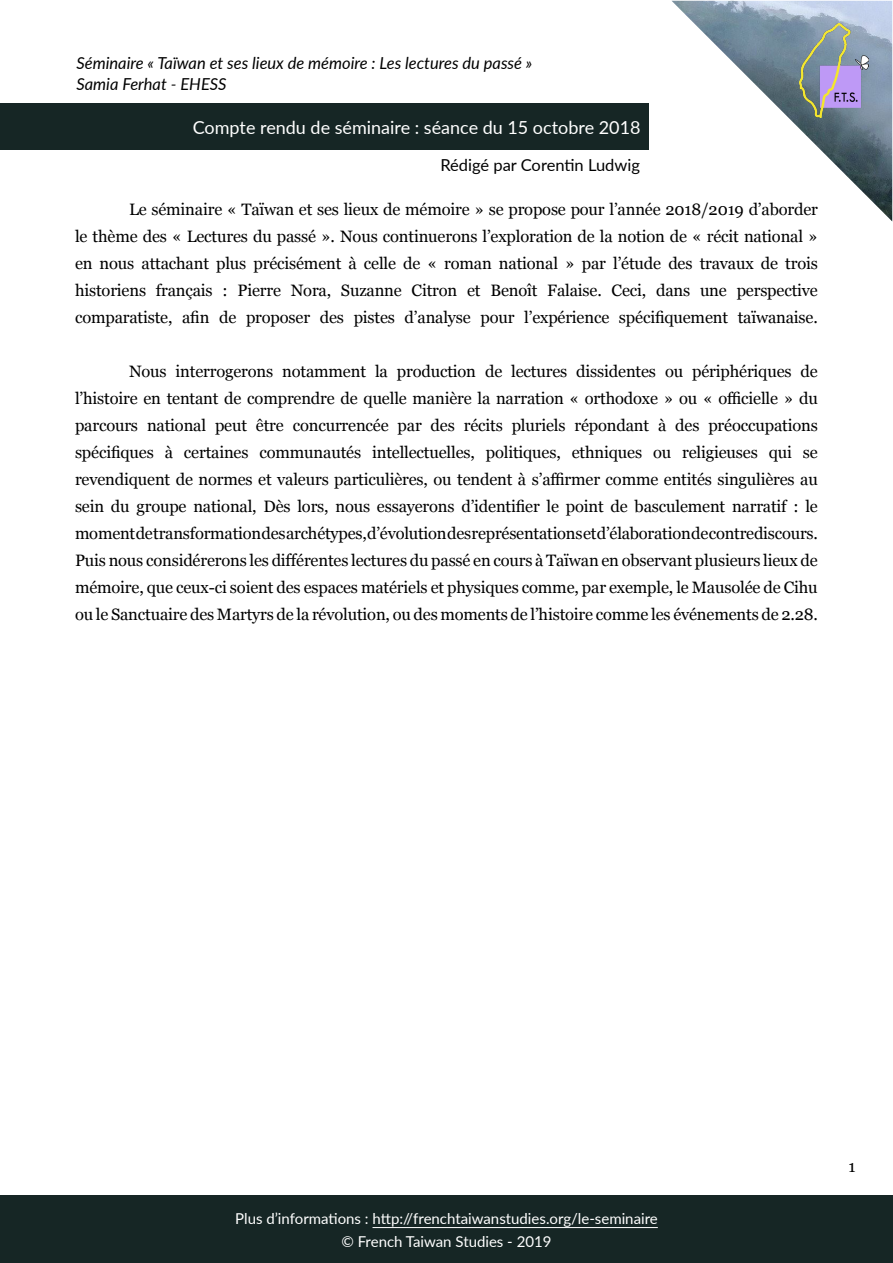
<style>
.page{position:relative;width:893px;height:1263px;background:#fff}
.page>*{position:absolute;margin:0;border:0;box-sizing:border-box;transform-origin:0 0}
.t1{font:18px "Lato";color:#fff}
.t2{font:16.5px/27px "Georgia";letter-spacing:-.01em;color:#000;text-align:justify}
.t3{font:italic 16.5px/21px "Lato";color:#000}
.t4{font:16.5px "Lato";color:#000}
.t5{font:15px/22.5px "Lato";color:#fff;text-align:center}
</style>
<div class="page">
<img style="left:672px;top:1px;width:220px;height:220px">
<div style="left:0;top:1195px;width:893px;height:68px;background:#162625"></div>
<hr style="left:373px;top:1227px;width:285px;height:1px;background:#fff">
<img style="left:799px;top:23px;width:69px;height:94px">
<div style="left:0;top:104px;width:648px;height:46px;background:#162625"></div>
<p class="t3" style="left:76px;top:52px;width:457px">Séminaire « Taïwan et ses lieux de mémoire : Les lectures du passé »<br>Samia Ferhat - EHESS</p>
<p class="t1" style="left:193px;top:115px;width:449px">Compte rendu de séminaire : séance du 15 octobre 2018</p>
<p class="t4" style="left:440px;top:153px;width:201px">Rédigé par Corentin Ludwig</p>
<p class="t2" style="left:129px;top:195px;width:690px">Le séminaire « Taïwan et ses lieux de mémoire » se propose pour l’année 2018/2019 d’aborder</p>
<p class="t2" style="left:75px;top:222px;width:744px">le thème des « Lectures du passé ». Nous continuerons l’exploration de la notion de « récit national »</p>
<p class="t2" style="left:75px;top:249px;width:744px">en nous attachant plus précisément à celle de « roman national » par l’étude des travaux de trois</p>
<p class="t2" style="left:75px;top:276px;width:744px">historiens français : Pierre Nora, Suzanne Citron et Benoît Falaise. Ceci, dans une perspective</p>
<p class="t2" style="left:75px;top:303px;width:744px">comparatiste, afin de proposer des pistes d’analyse pour l’expérience spécifiquement taïwanaise.</p>
<p class="t2" style="left:129px;top:357px;width:690px">Nous interrogerons notamment la production de lectures dissidentes ou périphériques de</p>
<p class="t2" style="left:75px;top:384px;width:744px">l’histoire en tentant de comprendre de quelle manière la narration « orthodoxe » ou « officielle » du</p>
<p class="t2" style="left:75px;top:411px;width:744px">parcours national peut être concurrencée par des récits pluriels répondant à des préoccupations</p>
<p class="t2" style="left:75px;top:438px;width:744px">spécifiques à certaines communautés intellectuelles, politiques, ethniques ou religieuses qui se</p>
<p class="t2" style="left:75px;top:465px;width:744px">revendiquent de normes et valeurs particulières, ou tendent à s’affirmer comme entités singulières au</p>
<p class="t2" style="left:75px;top:492px;width:744px">sein du groupe national, Dès lors, nous essayerons d’identifier le point de basculement narratif : le</p>
<p class="t2" style="left:75px;top:519px;width:744px">moment de transformation des archétypes, d’évolution des représentations et d’élaboration de contrediscours.<br>Puis nous considérerons les différentes lectures du passé en cours à Taïwan en observant plusieurs lieux de mémoire, que ceux-ci soient des espaces matériels et physiques comme, par exemple, le Mausolée de Cihu ou le Sanctuaire des Martyrs de la révolution, ou des moments de l’histoire comme les événements de 2.28.</p>
<p class="t5" style="left:235px;top:1207px;width:424px">Plus d’informations : http://frenchtaiwanstudies.org/le-seminaire © French Taiwan Studies - 2019</p>
<p class="t2" style="left:848px;top:1152px;width:9px">1</p>
</div>
